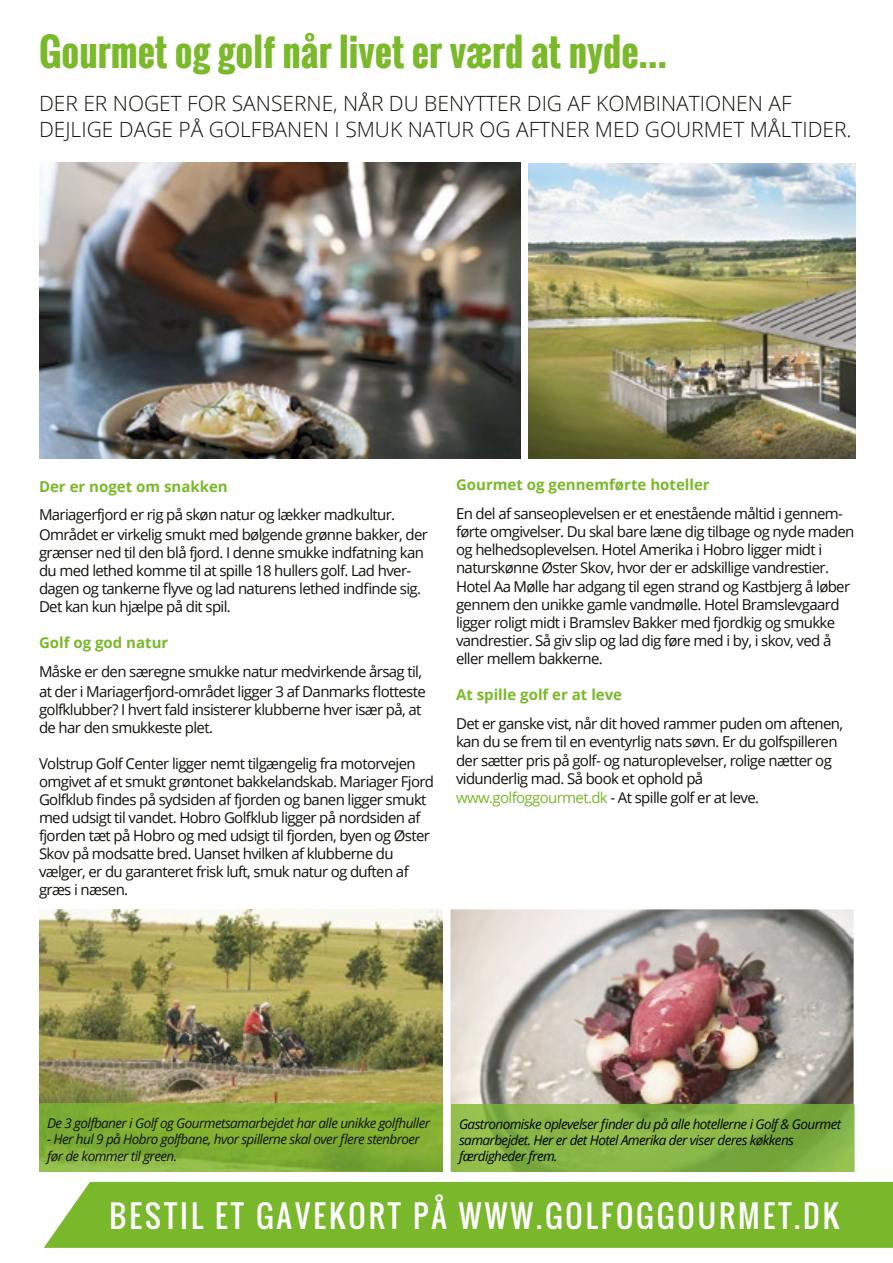
<style>
.page{position:relative;width:893px;height:1263px;background:#fff}
.page>*{position:absolute;margin:0;border:0;box-sizing:border-box;transform-origin:0 0}
.t1{font:700 37.5px "Oswald";color:#7ab929}
.t2{font:30px "Oswald";letter-spacing:.1em;color:#fff}
.t3{font:300 21px/25.2px "Open Sans";color:#13110c}
.t4{font:15px/18px "Open Sans";letter-spacing:-.04em;color:#13110c}
.t5{font:700 15px "Open Sans";color:#7ab929}
.t6{font:italic 13.5px/16.2px "Open Sans";letter-spacing:-.04em;color:#13110c}
.t7{font:italic 13.5px/16.2px "Open Sans";letter-spacing:-.04em;color:#000}
.s1{color:#78b82a}
</style>
<div class="page">
<img style="left:39px;top:162px;width:481px;height:296px">
<img style="left:528px;top:163px;width:327px;height:295px">
<img style="left:39px;top:909px;width:404px;height:195px">
<img style="left:450px;top:909px;width:404px;height:262px">
<div style="left:44px;top:1182px;width:849px;height:66px;background:#78b82a"></div>
<svg style="left:39px;top:1104px;width:404px;height:67px;background:#81af34"></svg>
<img style="left:451px;top:1104px;width:403px;height:67px">
<h1 class="t1" style="left:39px;top:24px;width:630px">Gourmet og golf når livet er værd at nyde…</h1>
<h3 class="t3" style="left:39px;top:91px;width:814px">DER ER NOGET FOR SANSERNE, NÅR DU BENYTTER DIG AF KOMBINATIONEN AF<br>DEJLIGE DAGE PÅ GOLFBANEN I SMUK NATUR OG AFTNER MED GOURMET MÅLTIDER.</h3>
<p class="t5" style="left:39px;top:476px;width:190px">Der er noget om snakken</p>
<p class="t4" style="left:39px;top:505px;width:390px;line-height:19.8px">Mariagerfjord er rig på skøn natur og lækker madkultur.<br>Området er virkelig smukt med bølgende grønne bakker, der</p>
<p class="t4" style="left:39px;top:543px;width:386px">grænser ned til den blå fjord. I denne smukke indfatning kan du med lethed komme til at spille 18 hullers golf. Lad hver&shy;dagen og tankerne flyve og lad naturens lethed indfinde sig.<br>Det kan kun hjælpe på dit spil.</p>
<p class="t5" style="left:39px;top:632px;width:131px">Golf og god natur</p>
<p class="t4" style="left:39px;top:661px;width:388px;line-height:19.8px">Måske er den særegne smukke natur medvirkende årsag til, at der i Mariagerfjord-området ligger 3 af Danmarks flotteste</p>
<p class="t4" style="left:39px;top:700px;width:384px">golfklubber? I hvert fald insisterer klubberne hver især på, at de har den smukkeste plet.</p>
<p class="t4" style="left:39px;top:754px;width:397px">Volstrup Golf Center ligger nemt tilgængelig fra motorvejen omgivet af et smukt grøntonet bakkelandskab. Mariager Fjord Golfklub findes på sydsiden af fjorden og banen ligger smukt med udsigt til vandet. Hobro Golfklub ligger på nordsiden af fjorden tæt på Hobro og med udsigt til fjorden, byen og Øster Skov på modsatte bred. Uanset hvilken af klubberne du vælger, er du garanteret frisk luft, smuk natur og duften af græs i næsen.</p>
<p class="t5" style="left:456px;top:474px;width:255px">Gourmet og gennemførte hoteller</p>
<p class="t4" style="left:456px;top:504px;width:400px">En del af sanseoplevelsen er et enestående måltid i gennem&shy;førte omgivelser. Du skal bare læne dig tilbage og nyde maden og helhedsoplevelsen. Hotel Amerika i Hobro ligger midt i naturskønne Øster Skov, hvor der er adskillige vandrestier.<br>Hotel Aa Mølle har adgang til egen strand og Kastbjerg å løber gennem den unikke gamle vandmølle. Hotel Bramslevgaard ligger roligt midt i Bramslev Bakker med fjordkig og smukke vandrestier. Så giv slip og lad dig føre med i by, i skov, ved å eller mellem bakkerne.</p>
<p class="t5" style="left:456px;top:684px;width:168px">At spille golf er at leve</p>
<p class="t4" style="left:456px;top:714px;width:389px;line-height:18.5px">Det er ganske vist, når dit hoved rammer puden om aftenen, kan du se frem til en eventyrlig nats søvn. Er du golfspilleren der sætter pris på golf- og naturoplevelser, rolige nætter og vidunderlig mad. Så book et ophold på <span class="s1">www.golfoggourmet.dk</span> - At spille golf er at leve.</p>
<p class="t6" style="left:47px;top:1115px;width:385px">De 3 golfbaner i Golf og Gourmetsamarbejdet har alle unikke golfhuller</p>
<p class="t6" style="left:47px;top:1131px;width:374px">- Her hul 9 på Hobro golfbane, hvor spillerne skal over flere stenbroer før de kommer til green.</p>
<p class="t7" style="left:459px;top:1115px;width:384px">Gastronomiske oplevelser finder du på alle hotellerne i Golf &amp; Gourmet samarbejdet. Her er det Hotel Amerika der viser deres køkkens færdigheder frem.</p>
<h2 class="t2" style="left:110px;top:1193px;width:731px">BESTIL ET GAVEKORT PÅ WWW.GOLFOGGOURMET.DK</h2>
</div>
